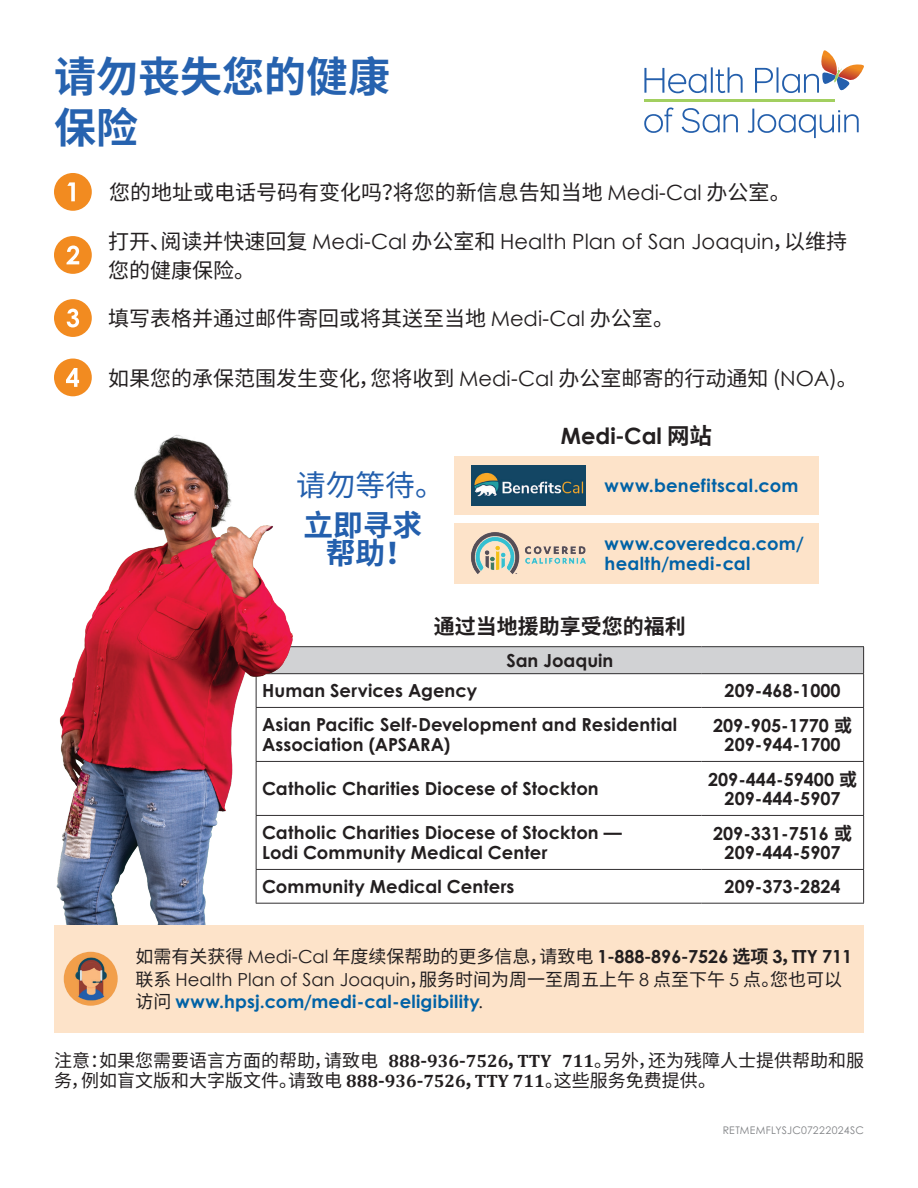
<style>
.page{position:relative;width:918px;height:1188px;background:#fff}
.page>*{position:absolute;margin:0;border:0;box-sizing:border-box;transform-origin:0 0}
.t1{font:700 42px/50.4px "Noto Sans CJ Ksc";color:#2662af}
.t2{font:700 29.7px/28.5px "Noto Sans CJ Ksc";color:#235fad;text-align:center}
.t3{font:29.7px "Noto Sans CJ Ksc";color:#235fad}
.t4{font:700 22.5px "Century Gothic";color:#231f20}
.t5{font:21px "Noto Sans CJ Ksc";color:#231f20}
.t6{font:21px "Century Gothic";color:#231f20}
.t7{font:700 21px "Noto Sans CJ Ksc";color:#231f20}
.t8{font:700 18px/19.5px "Century Gothic Pro";letter-spacing:.005em;color:#231f20;text-align:center}
.t9{font:18px/22.5px "Noto Sans CJ Ksc";color:#231f20}
.t10{font:700 18px/19.5px "Century Gothic Pro";letter-spacing:.015em;color:#0162a6}
.t11{font:10.5px "Century Gothic Pro";letter-spacing:.025em;color:#808285}
.s1{font-family:"Century Gothic"}
.s2{font-family:"Noto Sans CJ Ksc"}
.s3{font-family:"Century Gothic";font-weight:700}
.s4{font-weight:700}
.s5{font-family:"Noto Sans CJ Ksc";font-weight:400;color:#231f20}
.s6{font-weight:400;color:#231f20}
.s7{font-family:"Cambria";font-weight:700}
</style>
<div class="page">
<svg style="left:644px;top:67px;width:99px;height:26px"></svg>
<svg style="left:644px;top:107px;width:30px;height:26px"></svg>
<svg style="left:682px;top:108px;width:56px;height:25px"></svg>
<svg style="left:748px;top:109px;width:111px;height:29px"></svg>
<svg style="left:755px;top:50px;width:109px;height:43px"></svg>
<hr style="left:644px;top:99px;width:190px;height:3px;background:#a2cf60">
<div style="left:256px;top:647px;width:608px;height:27px;background:#d1d2d4"></div>
<hr style="left:256px;top:646px;width:446px;height:1px;background:#312f30">
<hr style="left:702px;top:646px;width:162px;height:1px;background:#312f30">
<svg style="left:863px;top:647px;width:1px;height:26px"></svg>
<hr style="left:256px;top:673px;width:446px;height:1px;background:#312f30">
<hr style="left:702px;top:673px;width:162px;height:1px;background:#312f30">
<hr style="left:863px;top:674px;width:1px;height:33px;background:#312f30">
<hr style="left:256px;top:707px;width:446px;height:1px;background:#312f30">
<hr style="left:702px;top:707px;width:162px;height:1px;background:#312f30">
<hr style="left:863px;top:708px;width:1px;height:53px;background:#312f30">
<hr style="left:256px;top:761px;width:446px;height:1px;background:#312f30">
<hr style="left:702px;top:761px;width:162px;height:1px;background:#312f30">
<hr style="left:863px;top:762px;width:1px;height:53px;background:#312f30">
<hr style="left:256px;top:815px;width:446px;height:1px;background:#312f30">
<hr style="left:702px;top:815px;width:162px;height:1px;background:#312f30">
<hr style="left:863px;top:816px;width:1px;height:53px;background:#312f30">
<hr style="left:256px;top:869px;width:446px;height:1px;background:#312f30">
<hr style="left:702px;top:869px;width:162px;height:1px;background:#312f30">
<hr style="left:863px;top:870px;width:1px;height:33px;background:#312f30">
<hr style="left:256px;top:903px;width:446px;height:1px;background:#312f30">
<hr style="left:702px;top:903px;width:162px;height:1px;background:#312f30">
<img style="left:56px;top:435px;width:243px;height:490px">
<div style="left:54px;top:236px;width:38px;height:38px;background:#f28b20;border-radius:50%"></div>
<svg style="left:67px;top:246px;width:12px;height:18px"></svg>
<div style="left:54px;top:299px;width:38px;height:38px;background:#f28b20;border-radius:50%"></div>
<svg style="left:67px;top:309px;width:12px;height:19px"></svg>
<div style="left:54px;top:359px;width:38px;height:37px;background:#f28b20;border-radius:50%"></div>
<svg style="left:66px;top:368px;width:13px;height:19px"></svg>
<div style="left:54px;top:173px;width:38px;height:38px;background:#f28b20;border-radius:50%"></div>
<svg style="left:67px;top:182px;width:8px;height:19px"></svg>
<div style="left:454px;top:456px;width:365px;height:58px;background:#fde3c9"></div>
<img style="left:471px;top:465px;width:115px;height:41px">
<div style="left:454px;top:523px;width:365px;height:61px;background:#fde3c9"></div>
<img style="left:471px;top:532px;width:115px;height:42px">
<div style="left:54px;top:925px;width:810px;height:108px;background:#fde3c9"></div>
<img style="left:64px;top:952px;width:54px;height:54px;border-radius:27px">
<h1 class="t1" style="left:54px;top:53px;width:337px">请勿丧失您的健康保险</h1>
<p class="t5" style="left:109px;top:181px;width:683px">您的地址或电话号码有变化吗？将您的新信息告知当地 <span class="s1">Medi</span>-<span class="s1">Cal</span> 办公室。</p>
<p class="t6" style="left:108px;top:227px;width:741px"><span class="s2">打开、阅读并快速回复</span> Medi<span class="s2">-</span>Cal <span class="s2">办公室和</span> Health Plan of San Joaquin<span class="s2">，以维持</span></p>
<p class="t5" style="left:108px;top:258px;width:149px">您的健康保险。</p>
<p class="t5" style="left:108px;top:307px;width:568px">填写表格并通过邮件寄回或将其送至当地 <span class="s1">Medi</span>-<span class="s1">Cal</span> 办公室。</p>
<p class="t5" style="left:108px;top:366px;width:751px">如果您的承保范围发生变化，您将收到 <span class="s1">Medi</span>-<span class="s1">Cal</span> 办公室邮寄的行动通知 (<span class="s1">NOA</span>)。</p>
<h2 class="t3" style="left:296px;top:469px;width:150px">请勿等待。</h2>
<h2 class="t2" style="left:304px;top:511px;width:120px">立即寻求帮助！</h2>
<p class="t4" style="left:561px;top:418px;width:153px">Medi<span class="s2">-</span>Cal <span class="s2">网站</span></p>
<p class="t10" style="left:605px;top:475px;width:195px">www.benefitscal.com</p>
<p class="t10" style="left:605px;top:534px;width:201px">www.coveredca.com/ health/medi-cal</p>
<p class="t7" style="left:434px;top:614px;width:253px">通过当地援助享受您的福利</p>
<p class="t8" style="left:506px;top:650px;width:108px">San Joaquin</p>
<p class="t8" style="left:262px;top:681px;width:217px">Human Services Agency</p>
<p class="t8" style="left:725px;top:681px;width:117px">209-468-1000</p>
<p class="t8" style="left:262px;top:715px;width:417px;text-align:left">Asian Pacific Self-Development and Residential<br>Association (APSARA)</p>
<p class="t8" style="left:713px;top:715px;width:140px">209-905-1770 <span class="s2">或<br></span>209-944-1700</p>
<p class="t8" style="left:262px;top:779px;width:338px">Catholic Charities Diocese of Stockton</p>
<p class="t8" style="left:708px;top:769px;width:151px">209-444-59400 <span class="s2">或<br></span>209-444-5907</p>
<p class="t8" style="left:262px;top:823px;width:361px;text-align:left">Catholic Charities Diocese of Stockton —<br>Lodi Community Medical Center</p>
<p class="t8" style="left:713px;top:823px;width:140px">209-331-7516 <span class="s2">或<br></span>209-444-5907</p>
<p class="t8" style="left:262px;top:876px;width:254px">Community Medical Centers</p>
<p class="t8" style="left:725px;top:876px;width:117px">209-373-2824</p>
<p class="t9" style="left:136px;top:946px;width:718px">如需有关获得 <span class="s1">Medi</span>-<span class="s1">Cal</span> 年度续保帮助的更多信息，请致电 <span class="s3">1</span><span class="s4">-</span><span class="s3">888</span><span class="s4">-</span><span class="s3">896</span><span class="s4">-</span><span class="s3">7526</span> <span class="s4">选项</span> <span class="s3">3</span><span class="s4">，</span><span class="s3">TTY 711</span>联系 <span class="s1">Health Plan of San Joaquin</span>，服务时间为周一至周五上午 <span class="s1">8</span> 点至下午 <span class="s1">5</span> 点。您也可以</p>
<p class="t10" style="left:136px;top:992px;width:349px"><span class="s5">访问</span> www.hpsj.com/medi-cal-eligibility<span class="s6">.</span></p>
<p class="t9" style="left:54px;top:1051px;width:812px;line-height:19.5px">注意：如果您需要语言方面的帮助，请致电 <span class="s7">888</span><span class="s4">-</span><span class="s7">936</span><span class="s4">-</span><span class="s7">7526</span><span class="s4">，</span><span class="s7">TTY 711</span>。另外，还为残障人士提供帮助和服务，例如盲文版和大字版文件。请致电 <span class="s7">888</span><span class="s4">-</span><span class="s7">936</span><span class="s4">-</span><span class="s7">7526</span><span class="s4">，</span><span class="s7">TTY 711</span>。这些服务免费提供。</p>
<p class="t11" style="left:723px;top:1124px;width:143px">RETMEMFLYSJC07222024SC</p>
</div>
